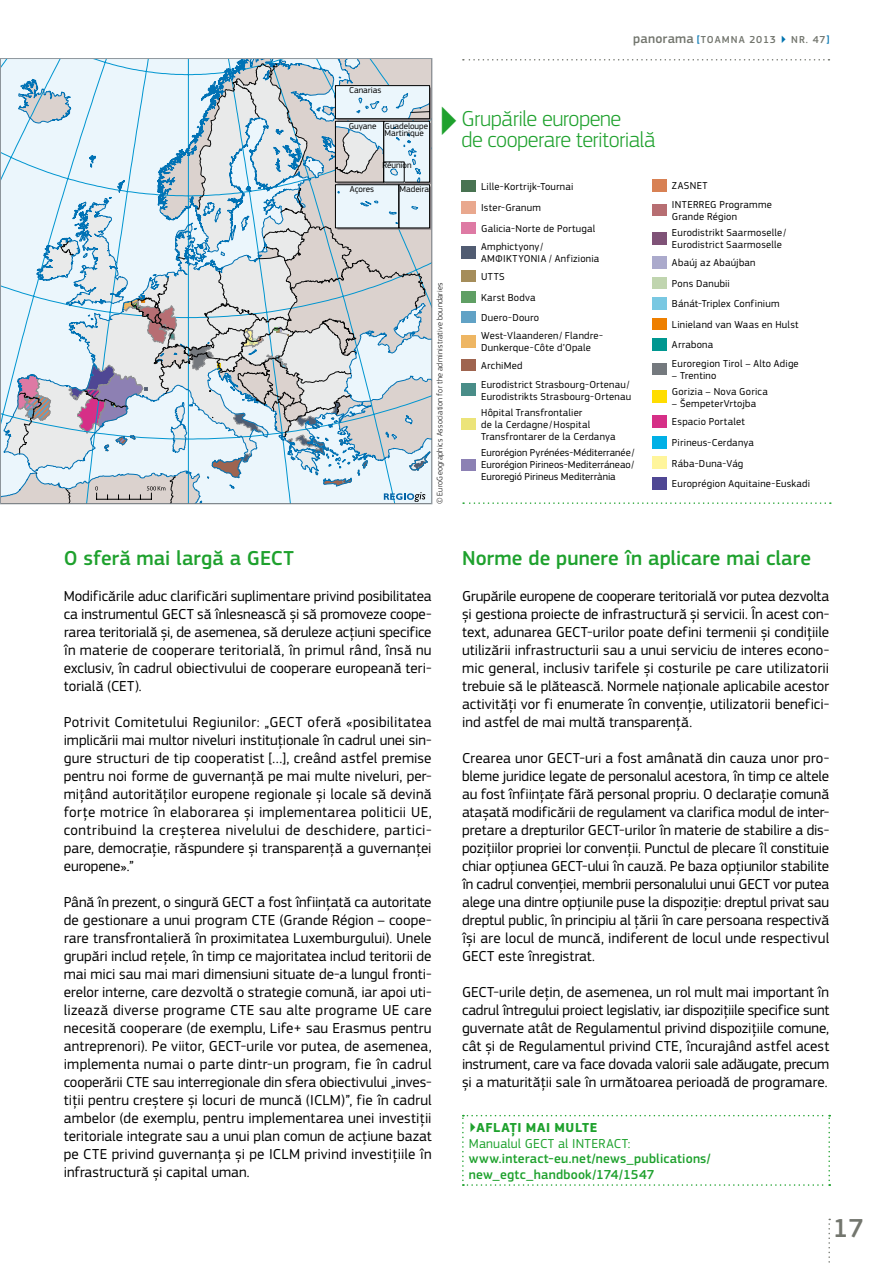
<style>
.page{position:relative;width:893px;height:1263px;background:#fff}
.page>*{position:absolute;margin:0;border:0;box-sizing:border-box;transform-origin:0 0}
.t1{font:500 40.5px "EC Square Sans Pro";color:#1ea12d}
.t2{font:500 27px "EC Square Sans Pro";color:#73766e}
.t3{font:300 22.5px/21px "EC Square Sans Pro";letter-spacing:-.02em;color:#1ea12d}
.t4{font:500 21px "EC Square Sans Pro";color:#1ea12d}
.t5{font:15px/18px "EC Square Sans Pro";letter-spacing:.005em;color:#000;text-align:justify}
.t6{font:500 13.5px/15.8px "EC Square Sans Pro";letter-spacing:.015em;color:#1ea12d}
.t7{font:13.5px "EC Square Sans Pro";letter-spacing:.015em;color:#1ea12d}
.t8{font:700 13.5px "EC Square Sans Pro";letter-spacing:.05em;color:#1ea12d}
.t9{font:10.5px/12px "EC Square Sans Pro";letter-spacing:.025em;color:#000}
.t10{font:500 10.5px "EC Square Sans Pro";letter-spacing:.085em;color:#73766e}
.t11{font:9px/7.2px "EC Square Sans Pro";color:#000}
.t12{font:300 8.25px "EC Square Sans Pro";letter-spacing:.025em;color:#000}
.s1{font-size:13.5px}
.s2{color:#0073af}
</style>
<div class="page">
<svg style="left:462px;top:1115px;width:368px;height:71px"></svg>
<svg style="left:463px;top:502px;width:368px;height:2px"></svg>
<div style="left:461px;top:180px;width:15px;height:12px;background:#487351"></div>
<div style="left:461px;top:201px;width:15px;height:12px;background:#e9a88e"></div>
<div style="left:461px;top:222px;width:15px;height:12px;background:#de7aa4"></div>
<div style="left:461px;top:246px;width:15px;height:12px;background:#515c72"></div>
<div style="left:461px;top:270px;width:15px;height:12px;background:#a58d5a"></div>
<div style="left:461px;top:291px;width:15px;height:11px;background:#5f9f64"></div>
<div style="left:461px;top:311px;width:15px;height:12px;background:#61a2c5"></div>
<div style="left:461px;top:335px;width:15px;height:12px;background:#eeb663"></div>
<div style="left:461px;top:360px;width:15px;height:11px;background:#9f644f"></div>
<div style="left:461px;top:384px;width:15px;height:12px;background:#498d88"></div>
<div style="left:461px;top:418px;width:15px;height:12px;background:#ece479"></div>
<div style="left:461px;top:459px;width:15px;height:11px;background:#8c81b4"></div>
<div style="left:652px;top:179px;width:15px;height:12px;background:#d88154"></div>
<div style="left:652px;top:204px;width:15px;height:11px;background:#b76e72"></div>
<div style="left:652px;top:232px;width:15px;height:12px;background:#7f5277"></div>
<div style="left:652px;top:256px;width:15px;height:12px;background:#abaacc"></div>
<div style="left:652px;top:277px;width:15px;height:12px;background:#c0d5af"></div>
<div style="left:652px;top:297px;width:15px;height:12px;background:#79c8e2"></div>
<div style="left:652px;top:318px;width:15px;height:12px;background:#ee7f00"></div>
<div style="left:652px;top:338px;width:15px;height:12px;background:#009790"></div>
<div style="left:652px;top:363px;width:15px;height:11px;background:#74797e"></div>
<div style="left:652px;top:391px;width:15px;height:12px;background:#fd0"></div>
<div style="left:652px;top:415px;width:15px;height:12px;background:#d62f87"></div>
<div style="left:652px;top:436px;width:15px;height:12px;background:#00b0e6"></div>
<div style="left:652px;top:456px;width:15px;height:13px;background:#fff59b"></div>
<div style="left:652px;top:477px;width:15px;height:12px;background:#4f4794"></div>
<svg style="left:0;top:59px;width:432px;height:445px;background:#c3ced6"></svg>
<svg style="left:828px;top:1219px;width:2px;height:44px"></svg>
<svg style="left:463px;top:59px;width:366px;height:2px"></svg>
<p class="t10" style="left:633px;top:33px;width:197px"><span class="s1">panorama</span> <span class="s2">[</span>TOAMNA 2013 <span class="s2">▶</span> NR. 47<span class="s2">]</span></p>
<p class="t11" style="left:349px;top:87px;width:34px">Canarias</p>
<p class="t11" style="left:349px;top:123px;width:29px">Guyane</p>
<p class="t11" style="left:385px;top:123px;width:45px">Guadeloupe<br>Martinique</p>
<p class="t11" style="left:382px;top:162px;width:31px">Réunion</p>
<h1 class="t1" style="left:436px;top:98px;width:26px">▶</h1>
<h3 class="t3" style="left:461px;top:108px;width:196px">Grupările europene<br>de cooperare teritorială</h3>
<p class="t11" style="left:350px;top:186px;width:26px">Açores</p>
<p class="t11" style="left:400px;top:186px;width:31px">Madeira</p>
<p class="t12" style="left:435px;top:504px;width:223px;rotate:-90deg">© EuroGeographics Association for the administrative boundaries</p>
<p class="t9" style="left:481px;top:176px;width:116px;line-height:20.9px">Lille-Kortrijk-Tournai<br>Ister-Granum<br>Galicia-Norte de Portugal</p>
<p class="t9" style="left:481px;top:241px;width:120px">Amphictyony/<br>AMФIKTYONIA / Anfizionia</p>
<p class="t9" style="left:481px;top:267px;width:60px;line-height:20.2px">UTTS<br>Karst Bodva<br>Duero-Douro</p>
<p class="t9" style="left:481px;top:330px;width:123px">West-Vlaanderen/ Flandre-<br>Dunkerque-Côte d’Opale</p>
<p class="t9" style="left:481px;top:357px;width:150px;line-height:18.3px">ArchiMed<br>Eurodistrict Strasbourg-Ortenau/</p>
<p class="t9" style="left:481px;top:388px;width:151px;line-height:16.4px">Eurodistrikts Strasbourg-Ortenau<br>Hôpital Transfrontalier</p>
<p class="t9" style="left:481px;top:419px;width:136px">de la Cerdagne/Hospital<br>Transfrontarer de la Cerdanya</p>
<p class="t9" style="left:481px;top:447px;width:155px;text-align:justify">Eurorégion Pyrénées-Méditerranée/ Eurorégion Pirineos-Mediterráneao/ Euroregió Pirineus Mediterrània</p>
<p class="t9" style="left:672px;top:176px;width:101px;line-height:18.5px">ZASNET<br>INTERREG Programme</p>
<p class="t9" style="left:672px;top:208px;width:116px;line-height:16.4px">Grande Région<br>Eurodistrikt Saarmoselle/</p>
<p class="t9" style="left:672px;top:235px;width:112px;line-height:18.5px">Eurodistrict Saarmoselle<br>Abaúj az Abaújban</p>
<p class="t9" style="left:672px;top:273px;width:128px;line-height:20.4px">Pons Danubii<br>Bánát-Triplex Confinium<br>Linieland van Waas en Hulst<br>Arrabona</p>
<p class="t9" style="left:672px;top:357px;width:128px">Euroregion Tirol – Alto Adige</p>
<p class="t9" style="left:672px;top:367px;width:97px;line-height:16.4px">– Trentino<br>Gorizia – Nova Gorica</p>
<p class="t9" style="left:672px;top:394px;width:86px;line-height:18.5px">– ŠempeterVrtojba<br>Espacio Portalet</p>
<p class="t9" style="left:672px;top:432px;width:140px;line-height:20.5px">Pirineus-Cerdanya<br>Rába-Duna-Vág<br>Europrégion Aquitaine-Euskadi</p>
<h3 class="t4" style="left:64px;top:545px;width:232px">O sferă mai largă a GECT</h3>
<p class="t5" style="left:64px;top:587px;width:369px">Modificările aduc clarificări suplimentare privind posibilitatea ca instrumentul GECT să înlesnească şi să promoveze coope&shy;rarea teritorială şi, de asemenea, să deruleze acţiuni specifice în materie de cooperare teritorială, în primul rând, însă nu exclusiv, în cadrul obiectivului de cooperare europeană teri&shy;torială (CET).</p>
<p class="t5" style="left:64px;top:713px;width:369px">Potrivit Comitetului Regiunilor: „GECT oferă «posibilitatea implicării mai multor niveluri instituţionale în cadrul unei sin&shy;gure structuri de tip cooperatist […], creând astfel premise pentru noi forme de guvernanţă pe mai multe niveluri, per&shy;miţând autorităţilor europene regionale şi locale să devină forţe motrice în elaborarea şi implementarea politicii UE, contribuind la creşterea nivelului de deschidere, partici&shy;pare, democraţie, răspundere şi transparenţă a guvernanţei europene».”</p>
<p class="t5" style="left:64px;top:893px;width:369px">Până în prezent, o singură GECT a fost înfiinţată ca autoritate de gestionare a unui program CTE (Grande Région – coope&shy;rare transfrontalieră în proximitatea Luxemburgului). Unele grupări includ reţele, în timp ce majoritatea includ teritorii de mai mici sau mai mari dimensiuni situate de-a lungul fronti&shy;erelor interne, care dezvoltă o strategie comună, iar apoi uti&shy;lizează diverse programe CTE sau alte programe UE care necesită cooperare (de exemplu, Life+ sau Erasmus pentru antreprenori). Pe viitor, GECT-urile vor putea, de asemenea, implementa numai o parte dintr-un program, fie în cadrul cooperării CTE sau interregionale din sfera obiectivului „inves&shy;tiţii pentru creştere şi locuri de muncă (ICLM)”, fie în cadrul ambelor (de exemplu, pentru implementarea unei investiţii teritoriale integrate sau a unui plan comun de acţiune bazat pe CTE privind guvernanţa şi pe ICLM privind investiţiile în infrastructură şi capital uman.</p>
<h3 class="t4" style="left:462px;top:545px;width:350px">Norme de punere în aplicare mai clare</h3>
<p class="t5" style="left:462px;top:587px;width:369px">Grupările europene de cooperare teritorială vor putea dezvolta şi gestiona proiecte de infrastructură şi servicii. În acest con&shy;text, adunarea GECT-urilor poate defini termenii şi condiţiile utilizării infrastructurii sau a unui serviciu de interes econo&shy;mic general, inclusiv tarifele şi costurile pe care utilizatorii trebuie să le plătească. Normele naţionale aplicabile acestor activităţi vor fi enumerate în convenţie, utilizatorii benefici&shy;ind astfel de mai multă transparenţă.</p>
<p class="t5" style="left:462px;top:749px;width:369px">Crearea unor GECT-uri a fost amânată din cauza unor pro&shy;bleme juridice legate de personalul acestora, în timp ce altele au fost înfiinţate fără personal propriu. O declaraţie comună ataşată modificării de regulament va clarifica modul de inter&shy;pretare a drepturilor GECT-urilor în materie de stabilire a dis&shy;poziţiilor propriei lor convenţii. Punctul de plecare îl constituie chiar opţiunea GECT-ului în cauză. Pe baza opţiunilor stabilite în cadrul convenţiei, membrii personalului unui GECT vor putea alege una dintre opţiunile puse la dispoziţie: dreptul privat sau dreptul public, în principiu al ţării în care persoana respectivă îşi are locul de muncă, indiferent de locul unde respectivul GECT este înregistrat.</p>
<p class="t5" style="left:462px;top:983px;width:369px">GECT-urile deţin, de asemenea, un rol mult mai important în cadrul întregului proiect legislativ, iar dispoziţiile specifice sunt guvernate atât de Regulamentul privind dispoziţiile comune, cât şi de Regulamentul privind CTE, încurajând astfel acest instrument, care va face dovada valorii sale adăugate, precum şi a maturităţii sale în următoarea perioadă de programare.</p>
<p class="t8" style="left:469px;top:1119px;width:130px">▶AFLAŢI MAI MULTE</p>
<p class="t7" style="left:469px;top:1135px;width:163px">Manualul GECT al INTERACT:</p>
<p class="t6" style="left:469px;top:1151px;width:243px">www.interact-eu.net/news_publications/ new_egtc_handbook/174/1547</p>
<h2 class="t2" style="left:833px;top:1212px;width:32px">17</h2>
</div>
